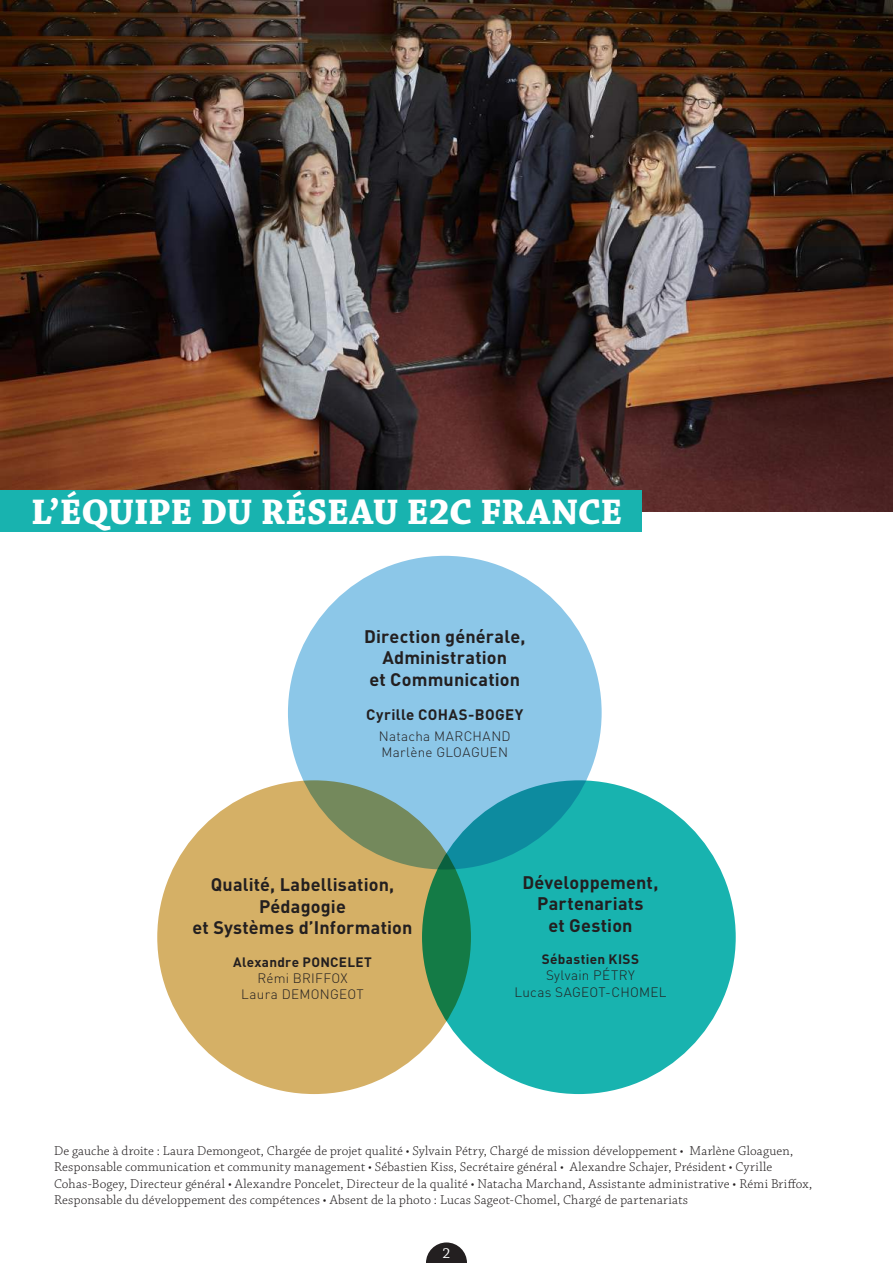
<style>
.page{position:relative;width:893px;height:1263px;background:#fff}
.page>*{position:absolute;margin:0;border:0;box-sizing:border-box;transform-origin:0 0}
.t1{font:700 37.5px "Chaparral Pro";letter-spacing:-.005em;color:#fff}
.t2{font:700 18px/21.6px "DIN";letter-spacing:.01em;color:#231f20;text-align:center}
.t3{font:700 15px "DIN";letter-spacing:.025em;color:#231f20}
.t4{font:15px "Chaparral Pro";color:#fff}
.t5{font:300 13.5px/16.5px "Chaparral Pro";letter-spacing:.01em;color:#231f20}
.t6{font:300 13.5px/16.2px "DIN";letter-spacing:.02em;color:#231f20;text-align:center}
.t7{font:700 13.5px "DIN";letter-spacing:.025em;color:#231f20}
</style>
<div class="page">
<div style="left:288px;top:556px;width:314px;height:313px;background:#8cc7e8;border-radius:50%"></div>
<div style="left:157px;top:780px;width:314px;height:314px;background:#d5b066;border-radius:50%"></div>
<svg style="left:422px;top:780px;width:314px;height:314px;background:#17aca6"></svg>
<img style="left:0;top:0;width:893px;height:511px">
<div style="left:0;top:490px;width:641px;height:42px;background:#18b3af"></div>
<svg style="left:426px;top:1242px;width:41px;height:21px"></svg>
<h1 class="t1" style="left:31px;top:490px;width:593px">L’ÉQUIPE DU RÉSEAU E2C FRANCE</h1>
<h2 class="t2" style="left:364px;top:624px;width:163px">Direction générale,<br>Administration<br>et Communication</h2>
<p class="t3" style="left:366px;top:705px;width:159px">Cyrille COHAS-BOGEY</p>
<p class="t6" style="left:379px;top:728px;width:133px;text-align:left">Natacha MARCHAND<br>Marlène GLOAGUEN</p>
<h2 class="t2" style="left:193px;top:873px;width:221px">Qualité, Labellisation,<br>Pédagogie<br>et Systèmes d’Information</h2>
<p class="t7" style="left:233px;top:953px;width:140px">Alexandre PONCELET</p>
<p class="t6" style="left:241px;top:970px;width:124px">Rémi BRIFFOX<br>Laura DEMONGEOT</p>
<h2 class="t2" style="left:523px;top:870px;width:137px">Développement,<br>Partenariats<br>et Gestion</h2>
<p class="t7" style="left:542px;top:950px;width:99px">Sébastien KISS</p>
<p class="t6" style="left:514px;top:967px;width:154px">Sylvain PÉTRY<br>Lucas SAGEOT-CHOMEL</p>
<p class="t5" style="left:54px;top:1143px;width:760px">De gauche à droite : Laura Demongeot, Chargée de projet qualité • Sylvain Pétry, Chargé de mission développement • Marlène Gloaguen, Responsable communication et community management • Sébastien Kiss, Secrétaire général • Alexandre Schajer, Président • Cyrille Cohas-Bogey, Directeur général • Alexandre Poncelet, Directeur de la qualité • Natacha Marchand, Assistante administrative • Rémi Briffox, Responsable du développement des compétences • Absent de la photo : Lucas Sageot-Chomel, Chargé de partenariats</p>
<p class="t4" style="left:443px;top:1245px;width:9px">2</p>
</div>
